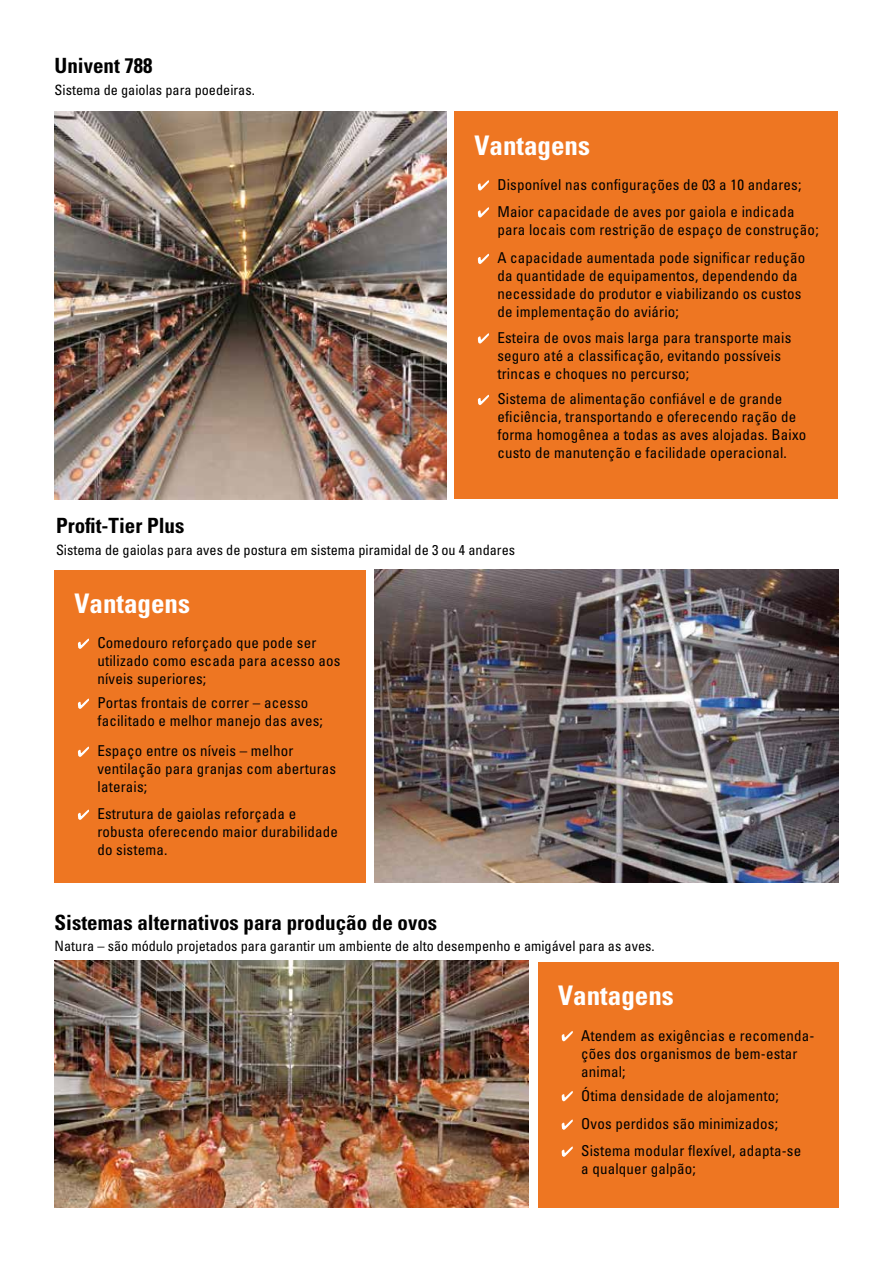
<style>
.page{position:relative;width:893px;height:1263px;background:#fff}
.page>*{position:absolute;margin:0;border:0;box-sizing:border-box;transform-origin:0 0}
.t1{font:700 condensed 27px "Univers LT Std";color:#fff}
.t2{font:700 condensed 21px "Univers LT Std";color:#010101}
.t3{font:condensed 15px/18px "Univers LT Std";letter-spacing:.01em;color:#010101}
.t4{font:condensed 14.25px "Univers LT Std";color:#010101}
</style>
<div class="page">
<img style="left:55px;top:961px;width:473px;height:247px">
<img style="left:374px;top:569px;width:464px;height:313px">
<img style="left:55px;top:111px;width:392px;height:388px">
<div style="left:454px;top:111px;width:384px;height:388px;background:#ee7622"></div>
<svg style="left:478px;top:180px;width:11px;height:11px"></svg>
<svg style="left:478px;top:207px;width:11px;height:11px"></svg>
<svg style="left:478px;top:254px;width:11px;height:10px"></svg>
<svg style="left:478px;top:333px;width:11px;height:11px"></svg>
<svg style="left:478px;top:395px;width:11px;height:10px"></svg>
<div style="left:54px;top:570px;width:312px;height:312px;background:#ee7622"></div>
<svg style="left:78px;top:639px;width:11px;height:10px"></svg>
<svg style="left:78px;top:699px;width:11px;height:10px"></svg>
<svg style="left:78px;top:747px;width:11px;height:10px"></svg>
<svg style="left:78px;top:810px;width:11px;height:10px"></svg>
<div style="left:538px;top:962px;width:300px;height:246px;background:#ee7622"></div>
<svg style="left:562px;top:1031px;width:11px;height:10px"></svg>
<svg style="left:562px;top:1091px;width:11px;height:10px"></svg>
<svg style="left:562px;top:1119px;width:11px;height:11px"></svg>
<svg style="left:562px;top:1146px;width:11px;height:11px"></svg>
<h2 class="t2" style="left:55px;top:53px;width:99px">Univent 788</h2>
<p class="t4" style="left:55px;top:81px;width:202px">Sistema de gaiolas para poedeiras.</p>
<h1 class="t1" style="left:474px;top:128px;width:117px">Vantagens</h1>
<p class="t3" style="left:497px;top:171px;width:306px;line-height:27px">Disponível nas configurações de 03 a 10 andares;<br>Maior capacidade de aves por gaiola e indicada</p>
<p class="t3" style="left:497px;top:215px;width:323px;line-height:28.5px">para locais com restrição de espaço de construção;<br>A capacidade aumentada pode significar redução</p>
<p class="t3" style="left:497px;top:267px;width:306px">da quantidade de equipamentos, dependendo da necessidade do produtor e viabilizando os custos de implementação do aviário;</p>
<p class="t3" style="left:497px;top:328px;width:296px">Esteira de ovos mais larga para transporte mais seguro até a classificação, evitando possíveis trincas e choques no percurso;</p>
<p class="t3" style="left:497px;top:390px;width:311px">Sistema de alimentação confiável e de grande eficiência, transportando e oferecendo ração de forma homogênea a todas as aves alojadas. Baixo custo de manutenção e facilidade operacional.</p>
<h2 class="t2" style="left:56px;top:513px;width:130px">Profit-Tier Plus</h2>
<p class="t4" style="left:56px;top:541px;width:461px">Sistema de gaiolas para aves de postura em sistema piramidal de 3 ou 4 andares</p>
<h1 class="t1" style="left:75px;top:587px;width:117px">Vantagens</h1>
<p class="t3" style="left:97px;top:634px;width:245px">Comedouro reforçado que pode ser utilizado como escada para acesso aos níveis superiores;</p>
<p class="t3" style="left:97px;top:694px;width:227px">Portas frontais de correr – acesso facilitado e melhor manejo das aves;</p>
<p class="t3" style="left:97px;top:741px;width:240px">Espaço entre os níveis – melhor ventilação para granjas com aberturas laterais;</p>
<p class="t3" style="left:97px;top:805px;width:242px">Estrutura de gaiolas reforçada e robusta oferecendo maior durabilidade do sistema.</p>
<h2 class="t2" style="left:55px;top:909px;width:384px">Sistemas alternativos para produção de ovos</h2>
<p class="t4" style="left:55px;top:937px;width:601px">Natura – são módulo projetados para garantir um ambiente de alto desempenho e amigável para as aves.</p>
<h1 class="t1" style="left:558px;top:979px;width:117px">Vantagens</h1>
<p class="t3" style="left:581px;top:1026px;width:235px">Atendem as exigências e recomenda&shy;ções dos organismos de bem-estar animal;</p>
<p class="t3" style="left:581px;top:1081px;width:199px;line-height:28.5px">Ótima densidade de alojamento;<br>Ovos perdidos são minimizados;</p>
<p class="t3" style="left:581px;top:1141px;width:222px">Sistema modular flexível, adapta-se a qualquer galpão;</p>
</div>
